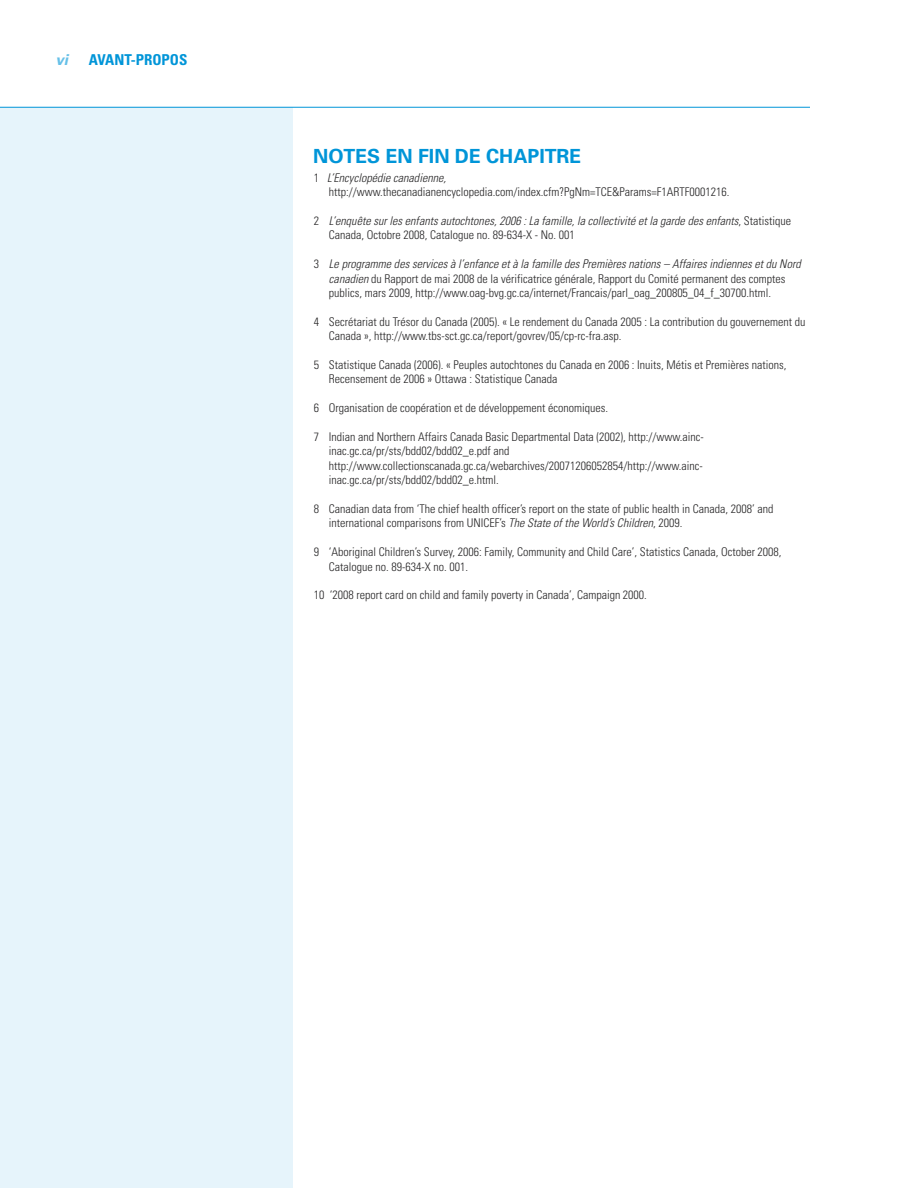
<style>
.page{position:relative;width:918px;height:1188px;background:#fff}
.page>*{position:absolute;margin:0;border:0;box-sizing:border-box;transform-origin:0 0}
.t1{font:700 19.5px "Univers";color:#0095d8}
.t2{font:700 condensed 15px "Univers";color:#0095d8}
.t3{font:italic 700 15px "Univers";color:#66c0e8}
.t4{font:300 condensed 12px/14.4px "Univers";color:#272627}
.t5{font:italic 300 condensed 12px/14.4px "Univers";letter-spacing:.005em;color:#272627}
.s1{font-style:italic}
.s2{font-style:normal}
</style>
<div class="page">
<div style="left:0;top:107px;width:292px;height:1081px;background:#e6f4fb"></div>
<hr style="left:0;top:107px;width:810px;height:1px;background:#0095d8">
<p class="t3" style="left:56px;top:54px;width:14px">vi</p>
<p class="t2" style="left:89px;top:54px;width:100px">AVANT-PROPOS</p>
<h1 class="t1" style="left:313px;top:148px;width:270px">NOTES EN FIN DE CHAPITRE</h1>
<p class="t4" style="left:329px;top:171px;width:402px;text-indent:-15px">1 <span class="s1">L’Encyclopédie canadienne, </span>http://www.thecanadianencyclopedia.com/index.cfm?PgNm=TCE&amp;Params=F1ARTF0001216.</p>
<p class="t5" style="left:329px;top:215px;width:464px;text-indent:-15px"><span class="s2">2</span> L’enquête sur les enfants autochtones, 2006 : La famille, la collectivité et la garde des enfants<span class="s2">, Statistique<br>Canada, Octobre 2008, Catalogue no. 89-634-X - No. 001</span></p>
<p class="t4" style="left:329px;top:258px;width:473px;text-indent:-15px">3 <span class="s1">Le programme des services à l’enfance et à la famille des Premières nations – Affaires indiennes et du Nord canadien</span> du Rapport de mai 2008 de la vérificatrice générale, Rapport du Comité permanent des comptes publics, mars 2009, http://www.oag-bvg.gc.ca/internet/Francais/parl_oag_200805_04_f_30700.html.</p>
<p class="t4" style="left:329px;top:315px;width:478px;text-indent:-15px">4 Secrétariat du Trésor du Canada (2005). « Le rendement du Canada 2005 : La contribution du gouvernement du<br>Canada », http://www.tbs-sct.gc.ca/report/govrev/05/cp-rc-fra.asp.</p>
<p class="t4" style="left:329px;top:359px;width:459px;text-indent:-15px">5 Statistique Canada (2006). « Peuples autochtones du Canada en 2006 : Inuits, Métis et Premières nations,<br>Recensement de 2006 » Ottawa : Statistique Canada</p>
<p class="t4" style="left:314px;top:402px;width:296px">6 Organisation de coopération et de développement économiques.</p>
<p class="t4" style="left:329px;top:431px;width:377px;text-indent:-15px">7 Indian and Northern Affairs Canada Basic Departmental Data (2002), http://www.ainc&shy;inac.gc.ca/pr/sts/bdd02/bdd02_e.pdf and http://www.collectionscanada.gc.ca/webarchives/20071206052854/http://www.ainc&shy;inac.gc.ca/pr/sts/bdd02/bdd02_e.html.</p>
<p class="t4" style="left:329px;top:503px;width:446px;text-indent:-15px">8 Canadian data from ‘The chief health officer’s report on the state of public health in Canada, 2008’ and international comparisons from UNICEF’s <span class="s1">The State of the World’s Children</span>, 2009.</p>
<p class="t4" style="left:329px;top:546px;width:454px;text-indent:-15px">9 ‘Aboriginal Children’s Survey, 2006: Family, Community and Child Care’, Statistics Canada, October 2008,<br>Catalogue no. 89-634-X no. 001.</p>
<p class="t4" style="left:314px;top:589px;width:335px">10 ‘2008 report card on child and family poverty in Canada’, Campaign 2000.</p>
</div>
